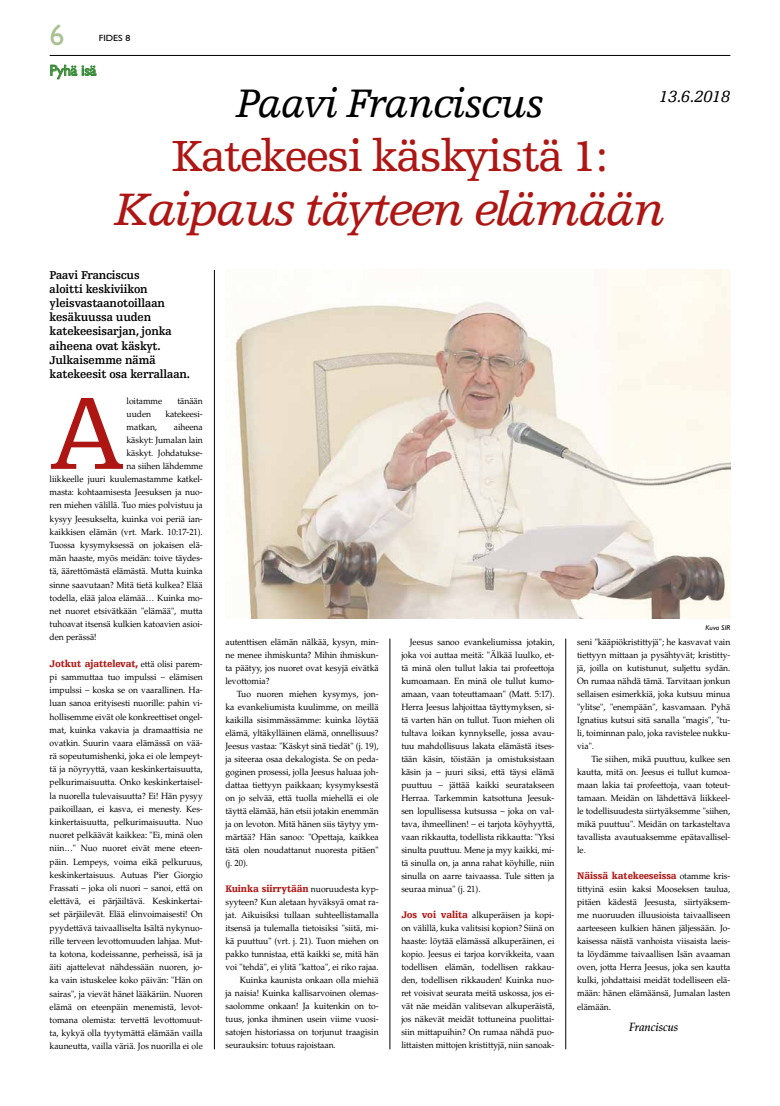
<style>
.page{position:relative;width:780px;height:1106px;background:#fff}
.page>*{position:absolute;margin:0;border:0;box-sizing:border-box;transform-origin:0 0}
.t1{font:108.7px "Egyptienne FLT Std";color:#ae1613}
.t2{font:italic 48px "Egyptienne FLT Std";letter-spacing:-.05em;color:#ae1613}
.t3{font:46px "Egyptienne FLT Std";letter-spacing:-.05em;color:#ae1613}
.t4{font:italic 42px "Egyptienne FLT Std";letter-spacing:-.03em;color:#000;scale:.96 1}
.t5{font:30px "Gill Sans Std";color:#aac194}
.t6{font:italic 17px "Egyptienne FLT Std";letter-spacing:-.03em;color:#000}
.t7{font:15px "Gill Sans Std";letter-spacing:-.01em;color:#3a8c38}
.t8{font:700 12px/14.2px "Egyptienne FLT Std";letter-spacing:-.015em;color:#000;scale:.95 1}
.t9{font:italic 500 12px "Palatino LT Std";letter-spacing:-.005em;color:#000;scale:.95 1}
.t10{font:900 10px "Egyptienne FLT Std";letter-spacing:-.015em;color:#ae1613;scale:.95 1}
.t11{font:9px/13px "Palatino LT Std";letter-spacing:-.005em;color:#000;text-align:justify;scale:.95 1}
.t12{font:9px "Gill Sans Std";color:#000;scale:1.1 1}
.t13{font:italic 7px "Gill Sans Std";color:#000;scale:1.05 1}
.s1{font-family:"Palatino LT Std";font-weight:400;font-size:9px;color:#000}
.s2{font-family:"Egyptienne FLT Std";font-weight:900;font-size:10px;color:#ae1613}
.s3{font-size:10px}
</style>
<div class="page">
<hr style="left:50px;top:55px;width:680px;height:1px;background:#000">
<svg style="left:50px;top:65px;width:46px;height:14px"></svg>
<hr style="left:214px;top:270px;width:1px;height:779px;background:#000">
<hr style="left:390px;top:638px;width:1px;height:411px;background:#000">
<hr style="left:565px;top:638px;width:1px;height:411px;background:#000">
<img style="left:232px;top:270px;width:498px;height:348px">
<h3 class="t5" style="left:50px;top:18px;width:16px">6</h3>
<p class="t12" style="left:99px;top:33px;width:30px">FIDES 8</p>
<h3 class="t7" style="left:50px;top:62px;width:48px">Pyhä isä</h3>
<h3 class="t4" style="left:236px;top:80px;width:321px">Paavi Franciscus</h3>
<h3 class="t3" style="left:171px;top:130px;width:439px">Katekeesi käskyistä 1:</h3>
<h2 class="t2" style="left:114px;top:183px;width:553px">Kaipaus täyteen elämään</h2>
<h3 class="t6" style="left:658px;top:87px;width:73px">13.6.2018</h3>
<h3 class="t8" style="left:50px;top:268px;width:149px">Paavi Franciscus<br>aloitti keskiviikon yleisvastaanotoillaan kesäkuussa uuden katekeesisarjan, jonka aiheena ovat käskyt.<br>Julkaisemme nämä katekeesit osa kerrallaan.</h3>
<h1 class="t1" style="left:50px;top:374px;width:76px">A</h1>
<p class="t11" style="left:127px;top:394px;width:39px">loitamme</p>
<p class="t11" style="left:177px;top:394px;width:28px">tänään</p>
<p class="t11" style="left:127px;top:407px;width:27px">uuden</p>
<p class="t11" style="left:165px;top:407px;width:41px">katekeesi-</p>
<p class="t11" style="left:127px;top:420px;width:34px">matkan,</p>
<p class="t11" style="left:174px;top:420px;width:32px">aiheena</p>
<p class="t11" style="left:127px;top:433px;width:82px">käskyt: Jumalan lain</p>
<p class="t11" style="left:127px;top:446px;width:82px">käskyt. Johdatukse-</p>
<p class="t11" style="left:127px;top:459px;width:82px">na siihen lähdemme</p>
<p class="t11" style="left:50px;top:472px;width:163px">liikkeelle juuri kuulemastamme katkel-</p>
<p class="t11" style="left:50px;top:486px;width:163px">masta: kohtaamisesta Jeesuksen ja nuo-</p>
<p class="t11" style="left:50px;top:499px;width:163px">ren miehen välillä. Tuo mies polvistuu ja</p>
<p class="t11" style="left:50px;top:512px;width:163px">kysyy Jeesukselta, kuinka voi periä ian-</p>
<p class="t11" style="left:50px;top:525px;width:163px">kaikkisen elämän (vrt. Mark. 10:17-21).</p>
<p class="t11" style="left:50px;top:538px;width:163px">Tuossa kysymyksessä on jokaisen elä-</p>
<p class="t11" style="left:50px;top:552px;width:163px">män haaste, myös meidän: toive täydes-</p>
<p class="t11" style="left:50px;top:565px;width:163px">tä, äärettömästä elämästä. Mutta kuinka</p>
<p class="t11" style="left:50px;top:578px;width:163px">sinne saavutaan? Mitä tietä kulkea? Elää</p>
<p class="t11" style="left:50px;top:591px;width:163px">todella, elää jaloa elämää… Kuinka mo-</p>
<p class="t11" style="left:50px;top:604px;width:163px">net nuoret etsivätkään "elämää", mutta</p>
<p class="t11" style="left:50px;top:617px;width:163px">tuhoavat itsensä kulkien katoavien asioi-</p>
<p class="t11" style="left:50px;top:631px;width:51px">den perässä!</p>
<p class="t10" style="left:50px;top:658px;width:163px">Jotkut ajattelevat, <span class="s1">että olisi parem-</span></p>
<p class="t11" style="left:50px;top:670px;width:163px">pi sammuttaa tuo impulssi – elämisen impulssi – koska se on vaarallinen. Ha&shy;luan sanoa erityisesti nuorille: pahin vi&shy;hollisemme eivät ole konkreettiset ongel&shy;mat, kuinka vakavia ja dramaattisia ne ovatkin. Suurin vaara elämässä on vää&shy;rä sopeutumishenki, joka ei ole lempeyt&shy;tä ja nöyryyttä, vaan keskinkertaisuutta, pelkurimaisuutta. Onko keskinkertaisel&shy;la nuorella tulevaisuutta? Ei! Hän pysyy paikoillaan, ei kasva, ei menesty. Kes&shy;kinkertaisuutta, pelkurimaisuutta. Nuo nuoret pelkäävät kaikkea: "Ei, minä olen niin…" Nuo nuoret eivät mene eteen&shy;päin. Lempeys, voima eikä pelkuruus, keskinkertaisuus. Autuas Pier Giorgio Frassati – joka oli nuori – sanoi, että on elettävä, ei pärjäiltävä. Keskinkertai&shy;set pärjäilevät. Elää elinvoimaisesti! On pyydettävä taivaalliselta Isältä nykynuo&shy;rille terveen levottomuuden lahjaa. Mut&shy;ta kotona, kodeissanne, perheissä, isä ja äiti ajattelevat nähdessään nuoren, jo&shy;ka vain istuskelee koko päivän: "Hän on sairas", ja vievät hänet lääkäriin. Nuoren elämä on eteenpäin menemistä, levot&shy;tomana olemista: tervettä levottomuut&shy;ta, kykyä olla tyytymättä elämään vailla kauneutta, vailla väriä. Jos nuorilla ei ole</p>
<p class="t11" style="left:225px;top:635px;width:163px">autenttisen elämän nälkää, kysyn, min&shy;ne menee ihmiskunta? Mihin ihmiskun&shy;ta päätyy, jos nuoret ovat kesyjä eivätkä levottomia?</p>
<p class="t11" style="left:225px;top:687px;width:163px;text-indent:11px">Tuo nuoren miehen kysymys, jon&shy;ka evankeliumista kuulimme, on meillä kaikilla sisimmässämme: kuinka löytää elämä, yltäkylläinen elämä, onnellisuus?<br>Jeesus vastaa: "Käskyt sinä tiedät" (j. 19), ja siteeraa osaa dekalogista. Se on peda&shy;goginen prosessi, jolla Jeesus haluaa joh&shy;dattaa tiettyyn paikkaan; kysymyksestä on jo selvää, että tuolla miehellä ei ole täyttä elämää, hän etsii jotakin enemmän ja on levoton. Mitä hänen siis täytyy ym&shy;märtää? Hän sanoo: "Opettaja, kaikkea tätä olen noudattanut nuoresta pitäen" (j. 20).</p>
<p class="t10" style="left:225px;top:883px;width:163px">Kuinka siirrytään <span class="s1">nuoruudesta kyp-</span></p>
<p class="t11" style="left:225px;top:895px;width:163px">syyteen? Kun aletaan hyväksyä omat ra-</p>
<p class="t11" style="left:225px;top:908px;width:163px">jat. Aikuisiksi tullaan suhteellistamalla</p>
<p class="t11" style="left:225px;top:921px;width:163px">itsensä ja tulemalla tietoisiksi "siitä, mi-</p>
<p class="t11" style="left:225px;top:934px;width:163px">kä puuttuu" (vrt. j. 21). Tuon miehen on</p>
<p class="t11" style="left:225px;top:947px;width:163px">pakko tunnistaa, että kaikki se, mitä hän</p>
<p class="t11" style="left:225px;top:960px;width:163px">voi "tehdä", ei ylitä "kattoa", ei riko rajaa.</p>
<p class="t11" style="left:240px;top:973px;width:148px">Kuinka kaunista onkaan olla miehiä</p>
<p class="t11" style="left:225px;top:986px;width:163px">ja naisia! Kuinka kallisarvoinen olemas-</p>
<p class="t11" style="left:225px;top:999px;width:163px">saolomme onkaan! Ja kuitenkin on to-</p>
<p class="t11" style="left:225px;top:1012px;width:163px">tuus, jonka ihminen usein viime vuosi-</p>
<p class="t11" style="left:225px;top:1025px;width:163px">satojen historiassa on torjunut traagisin</p>
<p class="t11" style="left:225px;top:1038px;width:117px">seurauksin: totuus rajoistaan.</p>
<p class="t11" style="left:401px;top:635px;width:163px;text-indent:9px">Jeesus sanoo evankeliumissa jotakin, joka voi auttaa meitä: "Älkää luulko, et&shy;tä minä olen tullut lakia tai profeettoja kumoamaan. En minä ole tullut kumo&shy;amaan, vaan toteuttamaan" (Matt. 5:17).<br>Herra Jeesus lahjoittaa täyttymyksen, si&shy;tä varten hän on tullut. Tuon miehen oli tultava loikan kynnykselle, jossa avau&shy;tuu mahdollisuus lakata elämästä itses&shy;tään käsin, töistään ja omistuksistaan käsin ja – juuri siksi, että täysi elämä puuttuu – jättää kaikki seuratakseen Herraa. Tarkemmin katsottuna Jeesuk&shy;sen lopullisessa kutsussa – joka on val&shy;tava, ihmeellinen! – ei tarjota köyhyyttä, vaan rikkautta, todellista rikkautta: "Yksi sinulta puuttuu. Mene ja myy kaikki, mi&shy;tä sinulla on, ja anna rahat köyhille, niin sinulla on aarre taivaassa. Tule sitten ja seuraa minua" (j. 21).</p>
<p class="t11" style="left:401px;top:908px;width:163px"><span class="s2">Jos voi valita</span> alkuperäisen ja kopi&shy;on välillä, kuka valitsisi kopion? Siinä on haaste: löytää elämässä alkuperäinen, ei kopio. Jeesus ei tarjoa korvikkeita, vaan todellisen elämän, todellisen rakkau&shy;den, todellisen rikkauden! Kuinka nuo&shy;ret voisivat seurata meitä uskossa, jos ei&shy;vät näe meidän valitsevan alkuperäistä, jos näkevät meidät tottuneina puolittai&shy;siin mittapuihin? On rumaa nähdä puo&shy;littaisten mittojen kristittyjä, niin sanoak-</p>
<p class="t13" style="left:705px;top:624px;width:25px">Kuva SIR</p>
<p class="t11" style="left:577px;top:635px;width:163px">seni "kääpiökristittyjä"; he kasvavat vain tiettyyn mittaan ja pysähtyvät; kristitty&shy;jä, joilla on kutistunut, suljettu sydän.<br>On rumaa nähdä tämä. Tarvitaan jonkun sellaisen esimerkkiä, joka kutsuu minua "ylitse", "enempään", kasvamaan. Pyhä Ignatius kutsui sitä sanalla "magis", "tu&shy;li, toiminnan palo, joka ravistelee nukku&shy;via".</p>
<p class="t11" style="left:577px;top:752px;width:163px;text-indent:14px">Tie siihen, mikä puuttuu, kulkee sen kautta, mitä on. Jeesus ei tullut kumoa&shy;maan lakia tai profeettoja, vaan toteut&shy;tamaan. Meidän on lähdettävä liikkeel&shy;le todellisuudesta siirtyäksemme "siihen, mikä puuttuu". Meidän on tarkasteltava tavallista avautuaksemme epätavallisel&shy;le.</p>
<p class="t10" style="left:577px;top:870px;width:163px">Näissä katekeeseissa <span class="s1">otamme kris-</span></p>
<p class="t11" style="left:577px;top:882px;width:163px">tittyinä esiin kaksi Mooseksen taulua, pitäen kädestä Jeesusta, siirtyäksem&shy;me nuoruuden illuusioista taivaalliseen aarteeseen kulkien hänen jäljessään. Jo&shy;kaisessa näistä vanhoista viisaista laeis&shy;ta löydämme taivaallisen Isän avaaman oven, jotta Herra Jeesus, joka sen kautta kulki, johdattaisi meidät todelliseen elä&shy;mään: hänen elämäänsä, Jumalan lasten</p>
<p class="t11" style="left:577px;top:1000px;width:37px">elämään<span class="s3">.</span></p>
<h3 class="t9" style="left:629px;top:1020px;width:53px">Franciscus</h3>
</div>
